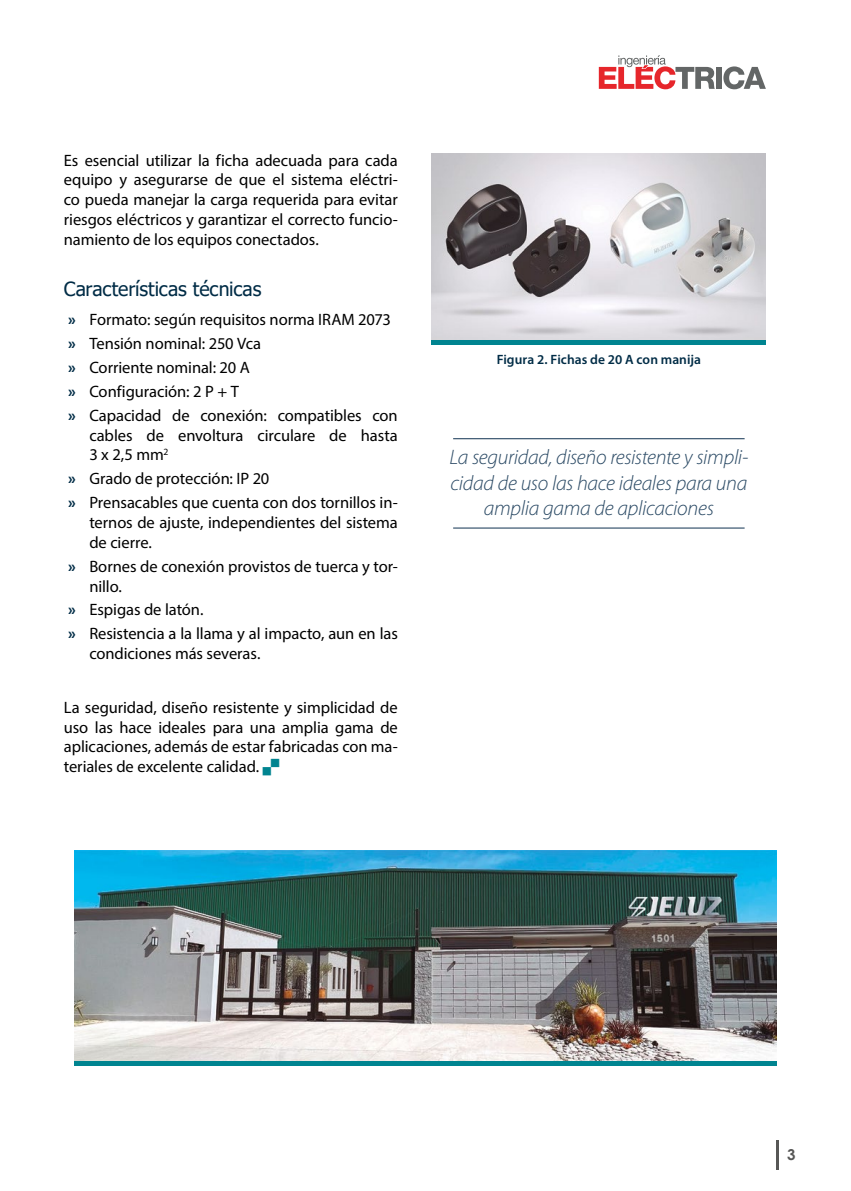
<style>
.page{position:relative;width:851px;height:1191px;background:#fff}
.page>*{position:absolute;margin:0;border:0;box-sizing:border-box;transform-origin:0 0}
.t1{font:italic 300 21px/25.2px "Myriad Pro";letter-spacing:-.015em;color:#2a4964;text-align:center}
.t2{font:19.5px "Tahoma";letter-spacing:-.005em;color:#002c46}
.t3{font:16.5px/19.8px "Myriad Pro";letter-spacing:-.005em;color:#000}
.t4{font:700 15px "Century Gothic";color:#575756}
.t5{font:600 13.5px "Myriad Pro";letter-spacing:.005em;color:#002c46}
.s1{font-weight:700;color:#002c46}
</style>
<div class="page">
<hr style="left:776px;top:1140px;width:2px;height:29px;background:#575756">
<div style="left:715px;top:67px;width:6px;height:22px;background:#636666"></div>
<svg style="left:723px;top:66px;width:42px;height:23px"></svg>
<svg style="left:598px;top:55px;width:116px;height:34px"></svg>
<hr style="left:453px;top:438px;width:291px;height:1px;background:#2a4964">
<hr style="left:453px;top:527px;width:291px;height:1px;background:#2a4964">
<img style="left:432px;top:153px;width:333px;height:188px">
<hr style="left:432px;top:341px;width:333px;height:4px;background:#008490">
<img style="left:74px;top:850px;width:702px;height:211px">
<hr style="left:74px;top:1061px;width:702px;height:4px;background:#008490">
<p class="t3" style="left:64px;top:150px;width:335px;text-align:justify">Es esencial utilizar la ficha adecuada para cada equipo y asegurarse de que el sistema eléctri&shy;co pueda manejar la carga requerida para evitar riesgos eléctricos y garantizar el correcto funcio&shy;namiento de los equipos conectados.</p>
<p class="t2" style="left:64px;top:275px;width:199px">Características técnicas</p>
<p class="t3" style="left:68px;top:308px;width:331px;line-height:23.9px"><span class="s1">»</span> Formato: según requisitos norma IRAM 2073 <span class="s1">»</span> Tensión nominal: 250 Vca<br><span class="s1">»</span> Corriente nominal: 20 A<br><span class="s1">»</span> Configuración: 2 P + T<br><span class="s1">»</span> Capacidad de conexión: compatibles con</p>
<p class="t3" style="left:89px;top:425px;width:310px">cables de envoltura circulare de hasta<br>3 x 2,5 mm<sup>2</sup></p>
<p class="t3" style="left:68px;top:466px;width:331px;line-height:23.9px"><span class="s1">»</span> Grado de protección: IP 20<br><span class="s1">»</span> Prensacables que cuenta con dos tornillos in-</p>
<p class="t3" style="left:89px;top:512px;width:310px">ternos de ajuste, independientes del sistema de cierre.</p>
<p class="t3" style="left:89px;top:556px;width:310px;text-indent:-21px"><span class="s1">»</span> Bornes de conexión provistos de tuerca y tor&shy;nillo.</p>
<p class="t3" style="left:68px;top:597px;width:331px;line-height:23.9px"><span class="s1">»</span> Espigas de latón.<br><span class="s1">»</span> Resistencia a la llama y al impacto, aun en las</p>
<p class="t3" style="left:89px;top:643px;width:172px">condiciones más severas.</p>
<p class="t3" style="left:64px;top:697px;width:335px;text-align:justify">La seguridad, diseño resistente y simplicidad de uso las hace ideales para una amplia gama de aplicaciones, además de estar fabricadas con ma&shy;teriales de excelente calidad.</p>
<p class="t5" style="left:496px;top:350px;width:206px">Figura 2. Fichas de 20 A con manija</p>
<p class="t1" style="left:449px;top:445px;width:300px">La seguridad, diseño resistente y simpli&shy;cidad de uso las hace ideales para una amplia gama de aplicaciones</p>
<p class="t4" style="left:787px;top:1143px;width:10px">3</p>
</div>
